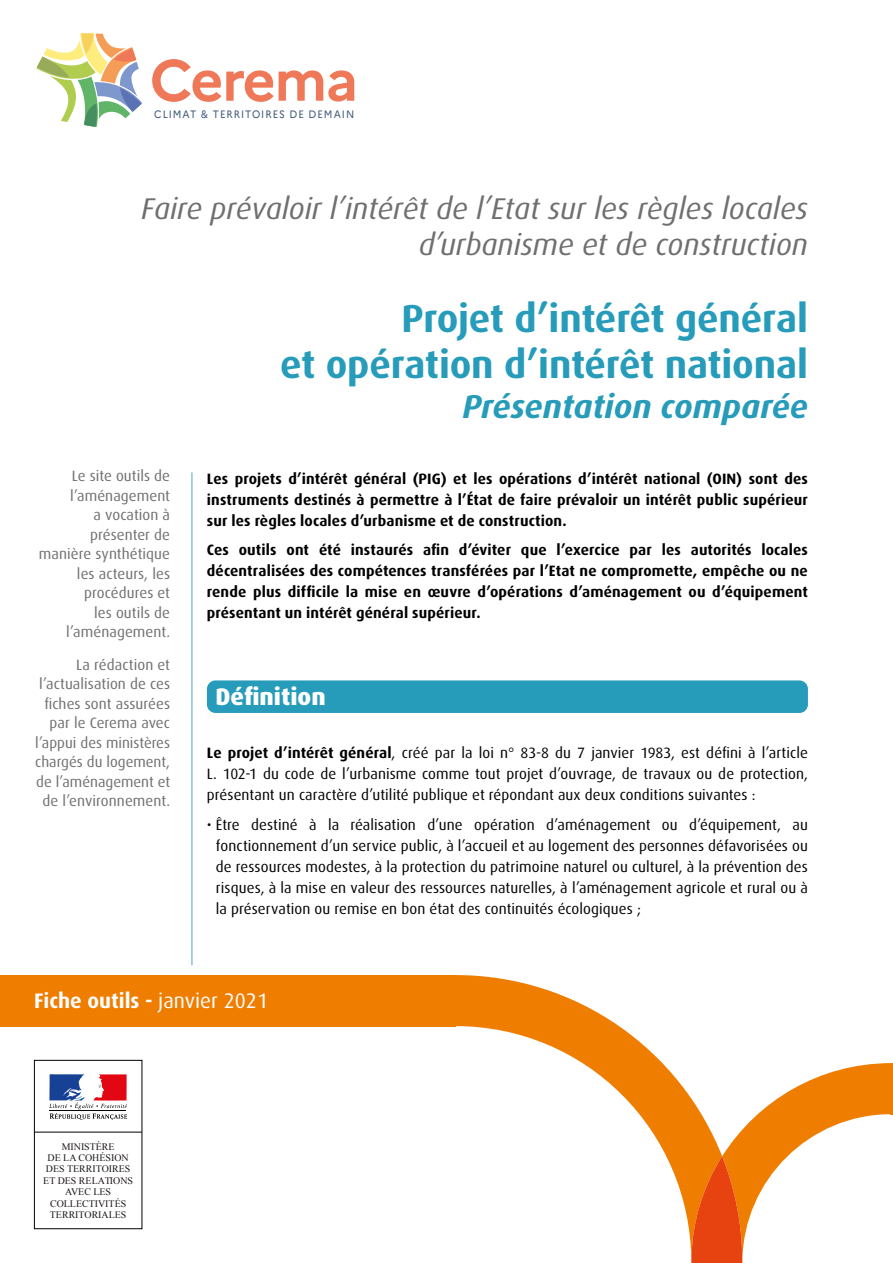
<style>
.page{position:relative;width:893px;height:1263px;background:#fff}
.page>*{position:absolute;margin:0;border:0;box-sizing:border-box;transform-origin:0 0}
.t1{font:700 57.75px "Marianne";letter-spacing:-.03em;color:#ef7858}
.Fiche_titre{font:700 39px/46.8px "Dax OT";letter-spacing:-.005em;color:#279cba;text-align:right}
.Fiche_titre-2{font:italic 700 33px "Dax OT";letter-spacing:-.005em;color:#279cba}
.serie_titre{font:italic 30px/36px "Dax OT";color:#706f6f;text-align:right}
.Titre_1{font:800 24px "Dax OT";color:#fff}
.t2{font:700 21px "Dax OT";color:#fff}
.corps_de_texte{font:15px/21px "Dax OT";letter-spacing:.005em;color:#000;text-align:justify}
.corps_de_texte-2{font:700 15px/21px "Dax OT";letter-spacing:.01em;color:#000;text-align:justify}
.corps_de_texte-3{font:15px/19.5px "Dax OT";letter-spacing:.005em;color:#706f6f;text-align:center}
.t3{font:10.8px "Marianne";letter-spacing:.1em;color:#405779;scale:.92 1}
.t4{font:9.9px/11.4px "Times New Roman";color:#1d171a;text-align:center}
.s1{font-weight:700}
.s2{font-weight:400}
</style>
<div class="page">
<svg style="left:136px;top:1026px;width:319px;height:162px"></svg>
<svg style="left:455px;top:975px;width:236px;height:275px"></svg>
<div style="left:0;top:975px;width:456px;height:51px;background:#ef7d00"></div>
<svg style="left:691px;top:1063px;width:202px;height:200px"></svg>
<hr style="left:890px;top:1063px;width:3px;height:51px;background:#ef7d00">
<svg style="left:36px;top:34px;width:106px;height:93px"></svg>
<hr style="left:191px;top:472px;width:2px;height:493px;background:#8cc1d8">
<div style="left:34px;top:1060px;width:108px;height:169px;background:#fff"></div>
<div style="left:34px;top:1060px;width:108px;height:169px;border:1px solid #000"></div>
<svg style="left:49px;top:1074px;width:78px;height:46px"></svg>
<hr style="left:34px;top:1132px;width:108px;height:1px;background:#000">
<div style="left:207px;top:680px;width:601px;height:33px;background:#279cba;border-radius:9px"></div>
<h1 class="t1" style="left:150px;top:45px;width:210px">Cerema</h1>
<p class="t3" style="left:154px;top:108px;width:219px">CLIMAT &amp; TERRITOIRES DE DEMAIN</p>
<p class="serie_titre" style="left:141px;top:191px;width:668px">Faire prévaloir l’intérêt de l’Etat sur les règles locales d’urbanisme et de construction</p>
<p class="corps_de_texte-3" style="left:72px;top:467px;width:100px">Le site outils de</p>
<p class="corps_de_texte-3" style="left:70px;top:486px;width:101px">l’aménagement</p>
<p class="corps_de_texte-3" style="left:94px;top:506px;width:78px">a vocation à</p>
<p class="corps_de_texte-3" style="left:90px;top:525px;width:81px">présenter de</p>
<p class="corps_de_texte-3" style="left:39px;top:545px;width:133px">manière synthétique</p>
<p class="corps_de_texte-3" style="left:77px;top:564px;width:95px">les acteurs, les</p>
<p class="corps_de_texte-3" style="left:84px;top:584px;width:87px">procédures et</p>
<p class="corps_de_texte-3" style="left:94px;top:603px;width:77px">les outils de</p>
<p class="corps_de_texte-3" style="left:66px;top:623px;width:105px">l’aménagement.</p>
<p class="corps_de_texte-3" style="left:76px;top:655px;width:95px">La rédaction et</p>
<p class="corps_de_texte-3" style="left:39px;top:674px;width:132px">l’actualisation de ces</p>
<p class="corps_de_texte-3" style="left:44px;top:694px;width:127px">fiches sont assurées</p>
<p class="corps_de_texte-3" style="left:49px;top:713px;width:122px">par le Cerema avec</p>
<p class="corps_de_texte-3" style="left:35px;top:733px;width:136px">l’appui des ministères chargés du logement, de l’aménagement et de l’environnement.</p>
<p class="Fiche_titre" style="left:280px;top:295px;width:529px">Projet d’intérêt général<br>et opération d’intérêt national</p>
<p class="Fiche_titre-2" style="left:463px;top:388px;width:347px">Présentation comparée</p>
<p class="corps_de_texte-2" style="left:207px;top:468px;width:602px">Les projets d’intérêt général (PIG) et les opérations d’intérêt national (OIN) sont des instruments destinés à permettre à l’État de faire prévaloir un intérêt public supérieur sur les règles locales d’urbanisme et de construction.</p>
<p class="corps_de_texte-2" style="left:207px;top:540px;width:602px">Ces outils ont été instaurés afin d’éviter que l’exercice par les autorités locales décentralisées des compétences transférées par l’Etat ne compromette, empêche ou ne rende plus difficile la mise en œuvre d’opérations d’aménagement ou d’équipement présentant un intérêt général supérieur.</p>
<p class="Titre_1" style="left:215px;top:683px;width:112px">Définition</p>
<p class="corps_de_texte" style="left:207px;top:743px;width:602px"><span class="s1">Le projet d’intérêt général</span>, créé par la loi n° 83-8 du 7 janvier 1983, est défini à l’article L. 102-1 du code de l’urbanisme comme tout projet d’ouvrage, de travaux ou de protection, présentant un caractère d’utilité publique et répondant aux deux conditions suivantes :</p>
<p class="corps_de_texte" style="left:216px;top:814px;width:593px;text-indent:-9px">• Être destiné à la réalisation d’une opération d’aménagement ou d’équipement, au fonctionnement d’un service public, à l’accueil et au logement des personnes défavorisées ou de ressources modestes, à la protection du patrimoine naturel ou culturel, à la prévention des risques, à la mise en valeur des ressources naturelles, à l’aménagement agricole et rural ou à la préservation ou remise en bon état des continuités écologiques ;</p>
<p class="t2" style="left:34px;top:988px;width:236px">Fiche outils - <span class="s2">janvier 2021</span></p>
<p class="t4" style="left:43px;top:1140px;width:91px">MINISTÈRE<br>DE LA COHÉSION<br>DES TERRITOIRES<br>ET DES RELATIONS<br>AVEC LES<br>COLLECTIVITÉS<br>TERRITORIALES</p>
</div>
